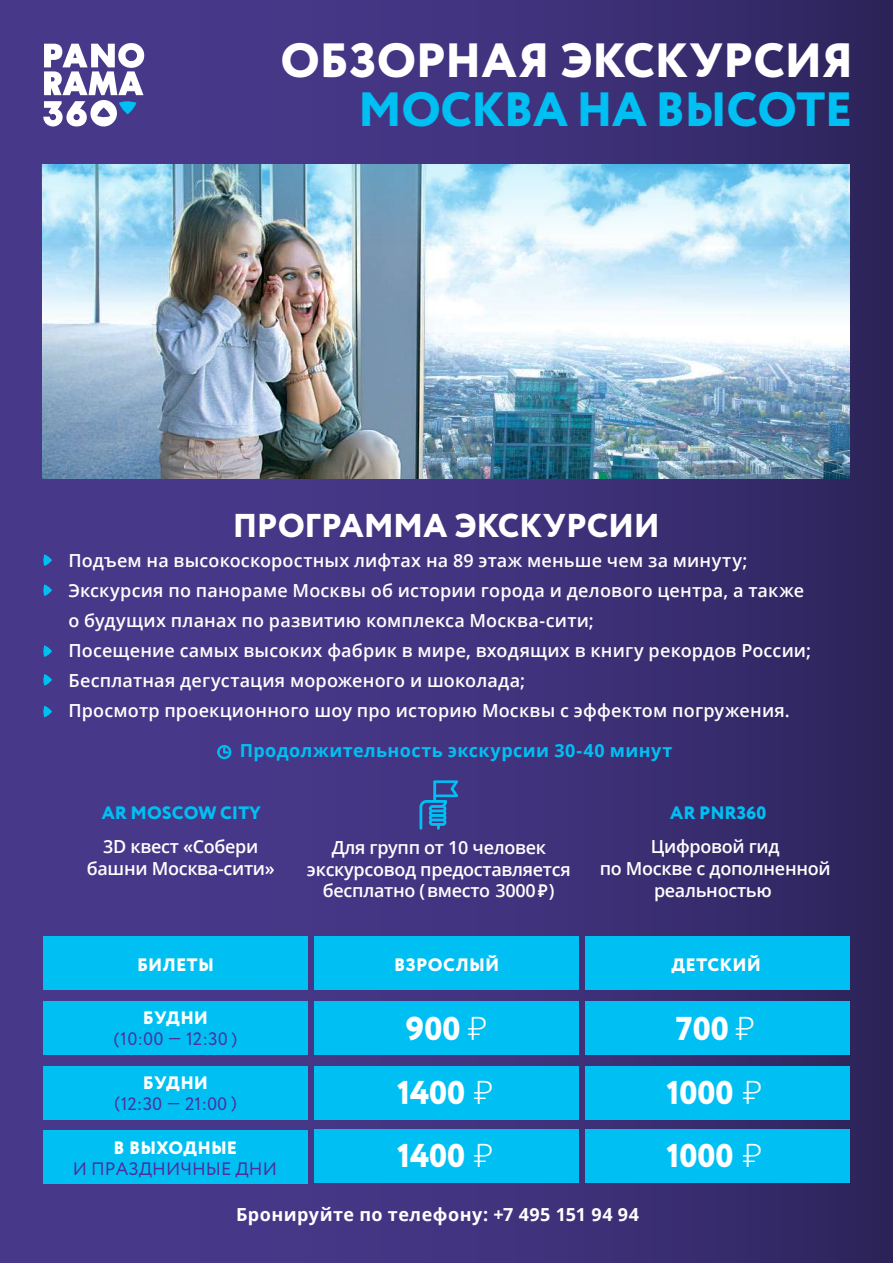
<style>
.page{position:relative;width:893px;height:1263px;background:#fff}
.page>*{position:absolute;margin:0;border:0;box-sizing:border-box;transform-origin:0 0}
.t1{font:800 48px "Circe";letter-spacing:-.005em;color:#fff}
.t2{font:800 48px "Circe";letter-spacing:-.01em;color:#00bff2}
.t3{font:800 33px "Circe";color:#fff}
.t4{font:600 18px/30px "Open Sans";letter-spacing:.005em;color:#fff}
.t5{font:600 18px/21.6px "Open Sans";letter-spacing:-.015em;color:#fff;text-align:center}
.t6{font:18px "Circe";color:#502d9b}
.t7{font:700 18px "Open Sans";letter-spacing:.025em;color:#00c0f3}
.t8{font:700 18px "Open Sans";letter-spacing:.025em;color:#fff}
.t9{font:800 18px "Circe";letter-spacing:.015em;color:#fff}
.t10{font:800 18px "Circe";color:#00c0f3}
.t11{font:800 17.85px "Circe";letter-spacing:.005em;color:#fff}
.s1{font-family:"Helvetica Neue";font-weight:500}
.s2{font-weight:300}
</style>
<div class="page">
<div style="left:0;top:0;width:893px;height:1263px;background:linear-gradient(to right,#4e3c94,#312763)"></div>
<svg style="left:43px;top:43px;width:101px;height:83px"></svg>
<svg style="left:42px;top:674px;width:10px;height:12px"></svg>
<svg style="left:42px;top:645px;width:10px;height:12px"></svg>
<svg style="left:42px;top:706px;width:10px;height:11px"></svg>
<svg style="left:42px;top:584px;width:10px;height:12px"></svg>
<svg style="left:42px;top:554px;width:10px;height:12px"></svg>
<div style="left:585px;top:936px;width:265px;height:54px;background:#00c0f3"></div>
<div style="left:43px;top:936px;width:265px;height:54px;background:#00c0f3"></div>
<div style="left:585px;top:1001px;width:265px;height:54px;background:#00c0f3"></div>
<div style="left:43px;top:1001px;width:265px;height:54px;background:#00c0f3"></div>
<div style="left:585px;top:1066px;width:265px;height:53px;background:#00c0f3"></div>
<div style="left:43px;top:1066px;width:265px;height:53px;background:#00c0f3"></div>
<div style="left:43px;top:1130px;width:265px;height:54px;background:#00c0f3"></div>
<div style="left:314px;top:936px;width:265px;height:54px;background:#00c0f3"></div>
<div style="left:314px;top:1001px;width:265px;height:54px;background:#00c0f3"></div>
<div style="left:314px;top:1066px;width:265px;height:53px;background:#00c0f3"></div>
<div style="left:585px;top:1130px;width:265px;height:53px;background:#00c0f3"></div>
<div style="left:314px;top:1130px;width:265px;height:53px;background:#00c0f3"></div>
<svg style="left:217px;top:745px;width:14px;height:14px"></svg>
<img style="left:43px;top:164px;width:807px;height:315px">
<img style="left:42px;top:164px;width:806px;height:82px">
<svg style="left:419px;top:780px;width:39px;height:50px;background:#2c62a6"></svg>
<h1 class="t1" style="left:280px;top:28px;width:574px">ОБЗОРНАЯ ЭКСКУРСИЯ</h1>
<h1 class="t2" style="left:358px;top:77px;width:496px">МОСКВА НА ВЫСОТЕ</h1>
<h2 class="t3" style="left:233px;top:503px;width:428px">ПРОГРАММА ЭКСКУРСИИ</h2>
<p class="t4" style="left:68px;top:545px;width:744px">Подъем на высокоскоростных лифтах на 89 этаж меньше чем за минуту; Экскурсия по панораме Москвы об истории города и делового центра, а также о будущих планах по развитию комплекса Москва-сити;<br>Посещение самых высоких фабрик в мире, входящих в книгу рекордов России; Бесплатная дегустация мороженого и шоколада;<br>Просмотр проекционного шоу про историю Москвы с эффектом погружения.</p>
<p class="t7" style="left:240px;top:738px;width:434px">Продолжительность экскурсии 30-40 минут</p>
<p class="t10" style="left:102px;top:801px;width:161px">AR MOSCOW CITY</p>
<p class="t5" style="left:87px;top:836px;width:190px">3D квест «Собери башни Москва-сити»</p>
<p class="t5" style="left:307px;top:836px;width:265px">Для групп от 10 человек экскурсовод предоставляется бесплатно (вместо 3000<span class="s1">₽</span>)</p>
<p class="t10" style="left:670px;top:801px;width:97px">AR PNR360</p>
<p class="t5" style="left:600px;top:836px;width:232px">Цифровой гид<br>по Москве с дополненной реальностью</p>
<p class="t9" style="left:137px;top:952px;width:78px">БИЛЕТЫ</p>
<p class="t9" style="left:394px;top:953px;width:107px">ВЗРОСЛЫЙ</p>
<p class="t9" style="left:671px;top:953px;width:91px">ДЕТСКИЙ</p>
<p class="t9" style="left:143px;top:1006px;width:67px">БУДНИ</p>
<p class="t6" style="left:114px;top:1027px;width:51px">(10:00</p>
<p class="t6" style="left:186px;top:1027px;width:53px">12:30 )</p>
<p class="t9" style="left:143px;top:1070px;width:67px">БУДНИ</p>
<p class="t6" style="left:114px;top:1091px;width:50px">(12:30</p>
<p class="t6" style="left:185px;top:1091px;width:53px">21:00 )</p>
<h2 class="t3" style="left:406px;top:1007px;width:83px">900 <span class="s2">₶</span></h2>
<h2 class="t3" style="left:676px;top:1007px;width:81px">700 <span class="s2">₶</span></h2>
<h2 class="t3" style="left:397px;top:1070px;width:98px">1400 <span class="s2">₶</span></h2>
<h2 class="t3" style="left:666px;top:1070px;width:97px">1000 <span class="s2">₶</span></h2>
<p class="t11" style="left:114px;top:1136px;width:125px">В ВЫХОДНЫЕ</p>
<p class="t6" style="left:73px;top:1157px;width:206px">И ПРАЗДНИЧНЫЕ ДНИ</p>
<p class="t8" style="left:236px;top:1201px;width:405px">Бронируйте по телефону: +7 495 151 94 94</p>
<h2 class="t3" style="left:397px;top:1134px;width:98px">1400 <span class="s2">₶</span></h2>
<h2 class="t3" style="left:666px;top:1134px;width:97px">1000 <span class="s2">₶</span></h2>
</div>
